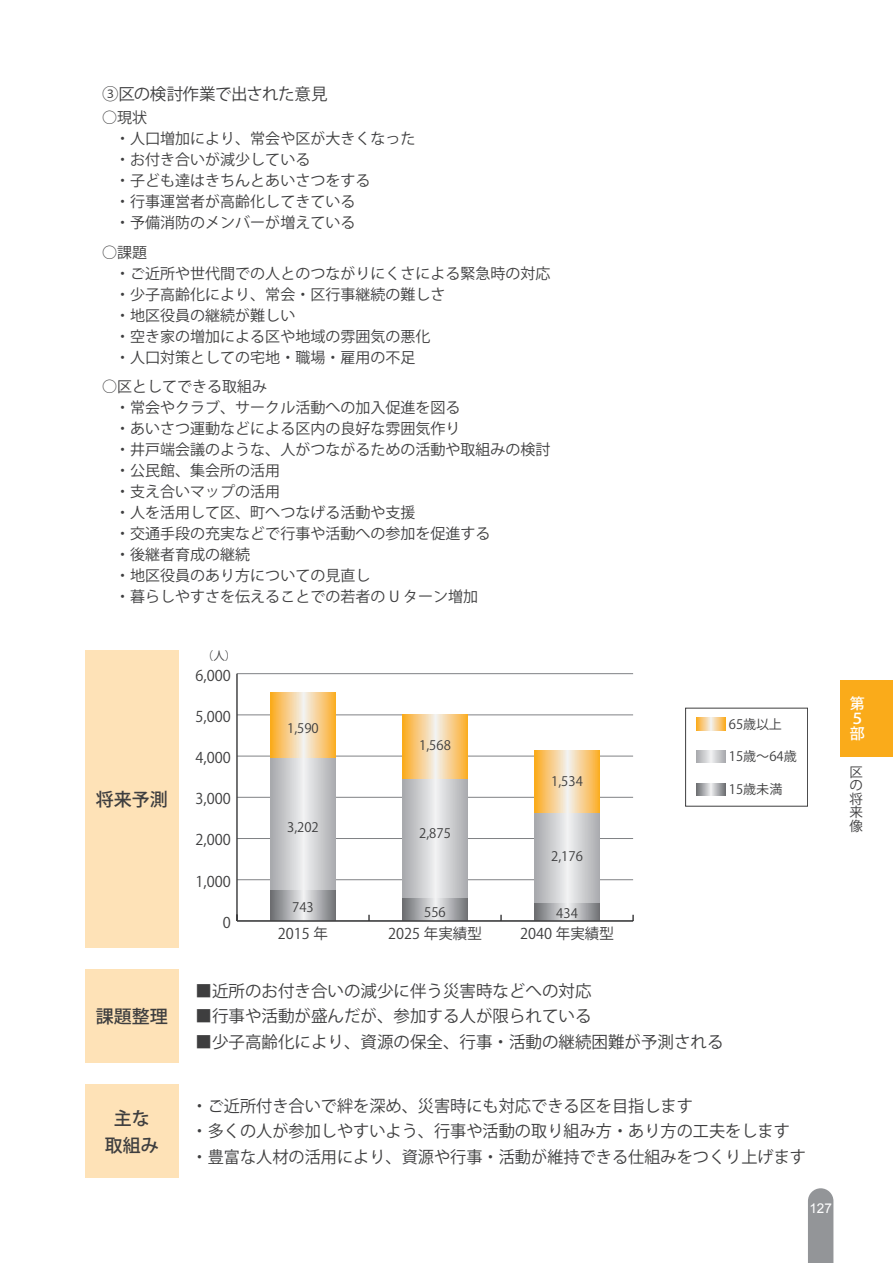
<style>
.page{position:relative;width:893px;height:1263px;background:#fff}
.page>*{position:absolute;margin:0;border:0;box-sizing:border-box;transform-origin:0 0}
.t1{font:500 18px/27px "Koz Go Pro";color:#3e3e3f;text-align:center}
.t2{font:16.5px/25.5px "Koz Go Pro";color:#3e3e3f}
.t3{font:16.5px "Koz Go Pro";letter-spacing:-.025em;color:#3e3e3f}
.t4{font:15px/21px "Koz Go Pro";color:#3e3e3f}
.t5{font:500 15px/15px "Koz Go Pro";color:#fff}
.t6{font:14.85px "Koz Go Pro Regular 90 msp RKSJ H";color:#3e3e3f}
.t7{font:13.5px/13.5px "Koz Go Pro";color:#3e3e3f;text-align:justify}
.t8{font:13.5px "Arial";color:#fff}
.t9{font:13.05px "Koz Go Pro Regular 90 msp RKSJ H";color:#3e3e3f}
.t10{font:11.55px "Koz Go Pro Regular 90 msp RKSJ H";color:#3e3e3f}
</style>
<div class="page">
<div style="left:808px;top:1188px;width:25px;height:75px;background:#939598"></div>
<div style="left:840px;top:680px;width:53px;height:77px;background:#faab1a"></div>
<hr style="left:237px;top:879px;width:396px;height:1px;background:#808285">
<hr style="left:237px;top:838px;width:396px;height:1px;background:#808285">
<hr style="left:237px;top:797px;width:396px;height:1px;background:#808285">
<hr style="left:237px;top:756px;width:396px;height:1px;background:#808285">
<hr style="left:237px;top:715px;width:396px;height:1px;background:#808285">
<hr style="left:237px;top:673px;width:396px;height:1px;background:#808285">
<div style="left:685px;top:708px;width:123px;height:98px;border:1px solid #3e3e3f"></div>
<svg style="left:696px;top:718px;width:29px;height:12px"></svg>
<svg style="left:696px;top:750px;width:29px;height:13px"></svg>
<svg style="left:696px;top:783px;width:29px;height:12px"></svg>
<svg style="left:271px;top:693px;width:64px;height:65px;background:#f7ce8a"></svg>
<svg style="left:403px;top:715px;width:64px;height:64px;background:#f7ce8a"></svg>
<svg style="left:535px;top:750px;width:64px;height:63px;background:#f7ce8a"></svg>
<svg style="left:271px;top:758px;width:64px;height:132px;background:#cccdcf"></svg>
<svg style="left:403px;top:779px;width:64px;height:119px;background:#cccdcf"></svg>
<svg style="left:535px;top:813px;width:64px;height:90px;background:#cccdcf"></svg>
<svg style="left:271px;top:890px;width:64px;height:30px;background:#aeafb2"></svg>
<svg style="left:403px;top:898px;width:64px;height:22px"></svg>
<svg style="left:535px;top:903px;width:64px;height:17px"></svg>
<hr style="left:237px;top:920px;width:396px;height:2px;background:#3e3e3f">
<hr style="left:236px;top:674px;width:2px;height:247px;background:#3e3e3f">
<div style="left:85px;top:1084px;width:94px;height:94px;background:#fee2b7"></div>
<div style="left:85px;top:969px;width:94px;height:94px;background:#fee2b7"></div>
<div style="left:85px;top:650px;width:94px;height:298px;background:#fee2b7"></div>
<p class="t3" style="left:102px;top:83px;width:227px">③区の検討作業で出された意見</p>
<p class="t4" style="left:115px;top:108px;width:302px;text-indent:-13px">○現状<br>・人口増加により、常会や区が大きくなった・お付き合いが減少している<br>・子ども達はきちんとあいさつをする<br>・行事運営者が高齢化してきている<br>・予備消防のメンバーが増えている</p>
<p class="t4" style="left:115px;top:242px;width:437px;text-indent:-13px">○課題<br>・ご近所や世代間での人とのつながりにくさによる緊急時の対応・少子高齢化により、常会・区行事継続の難しさ<br>・地区役員の継続が難しい<br>・空き家の増加による区や地域の雰囲気の悪化<br>・人口対策としての宅地・職場・雇用の不足</p>
<p class="t4" style="left:115px;top:377px;width:437px;text-indent:-13px">○区としてできる取組み<br>・常会やクラブ、サークル活動への加入促進を図る<br>・あいさつ運動などによる区内の良好な雰囲気作り<br>・井戸端会議のような、人がつながるための活動や取組みの検討・公民館、集会所の活用<br>・支え合いマップの活用<br>・人を活用して区、町へつなげる活動や支援<br>・交通手段の充実などで行事や活動への参加を促進する<br>・後継者育成の継続<br>・地区役員のあり方についての見直し<br>・暮らしやすさを伝えることでの若者の U ターン増加</p>
<p class="t10" style="left:202px;top:648px;width:36px">（人）</p>
<p class="t1" style="left:96px;top:786px;width:73px">将来予測</p>
<p class="t1" style="left:96px;top:1004px;width:73px">課題整理</p>
<p class="t6" style="left:196px;top:665px;width:37px">6,000</p>
<p class="t6" style="left:196px;top:707px;width:37px">5,000</p>
<p class="t6" style="left:196px;top:748px;width:37px">4,000</p>
<p class="t6" style="left:196px;top:789px;width:37px">3,000</p>
<p class="t6" style="left:196px;top:830px;width:37px">2,000</p>
<p class="t6" style="left:196px;top:872px;width:37px">1,000</p>
<p class="t6" style="left:223px;top:913px;width:9px">0</p>
<p class="t9" style="left:287px;top:720px;width:33px">1,590</p>
<p class="t9" style="left:287px;top:818px;width:33px">3,202</p>
<p class="t9" style="left:292px;top:898px;width:23px">743</p>
<p class="t9" style="left:419px;top:736px;width:33px">1,568</p>
<p class="t9" style="left:419px;top:825px;width:33px">2,875</p>
<p class="t9" style="left:424px;top:903px;width:23px">556</p>
<p class="t9" style="left:551px;top:773px;width:33px">1,534</p>
<p class="t9" style="left:551px;top:848px;width:33px">2,176</p>
<p class="t9" style="left:556px;top:905px;width:23px">434</p>
<p class="t6" style="left:278px;top:924px;width:52px">2015 年</p>
<p class="t6" style="left:388px;top:924px;width:95px">2025 年実績型</p>
<p class="t6" style="left:520px;top:924px;width:95px">2040 年実績型</p>
<p class="t9" style="left:729px;top:716px;width:55px">65歳以上</p>
<p class="t9" style="left:729px;top:748px;width:69px">15歳～64歳</p>
<p class="t9" style="left:729px;top:781px;width:55px">15歳未満</p>
<p class="t2" style="left:196px;top:978px;width:397px">■近所のお付き合いの減少に伴う災害時などへの対応</p>
<p class="t2" style="left:196px;top:1004px;width:397px">■行事や活動が盛んだが、参加する人が限られている</p>
<p class="t2" style="left:196px;top:1029px;width:529px">■少子高齢化により、資源の保全、行事・活動の継続困難が予測される</p>
<p class="t5" style="left:850px;top:697px;width:16px">第<br>５部</p>
<p class="t7" style="left:849px;top:765px;width:15px">区の将来像</p>
<p class="t1" style="left:105px;top:1105px;width:55px">主な取組み</p>
<p class="t2" style="left:192px;top:1093px;width:616px">・ご近所付き合いで絆を深め、災害時にも対応できる区を目指します<br>・多くの人が参加しやすいよう、行事や活動の取り組み方・あり方の工夫をします・豊富な人材の活用により、資源や行事・活動が維持できる仕組みをつくり上げます</p>
<p class="t8" style="left:809px;top:1199px;width:24px">127</p>
</div>
